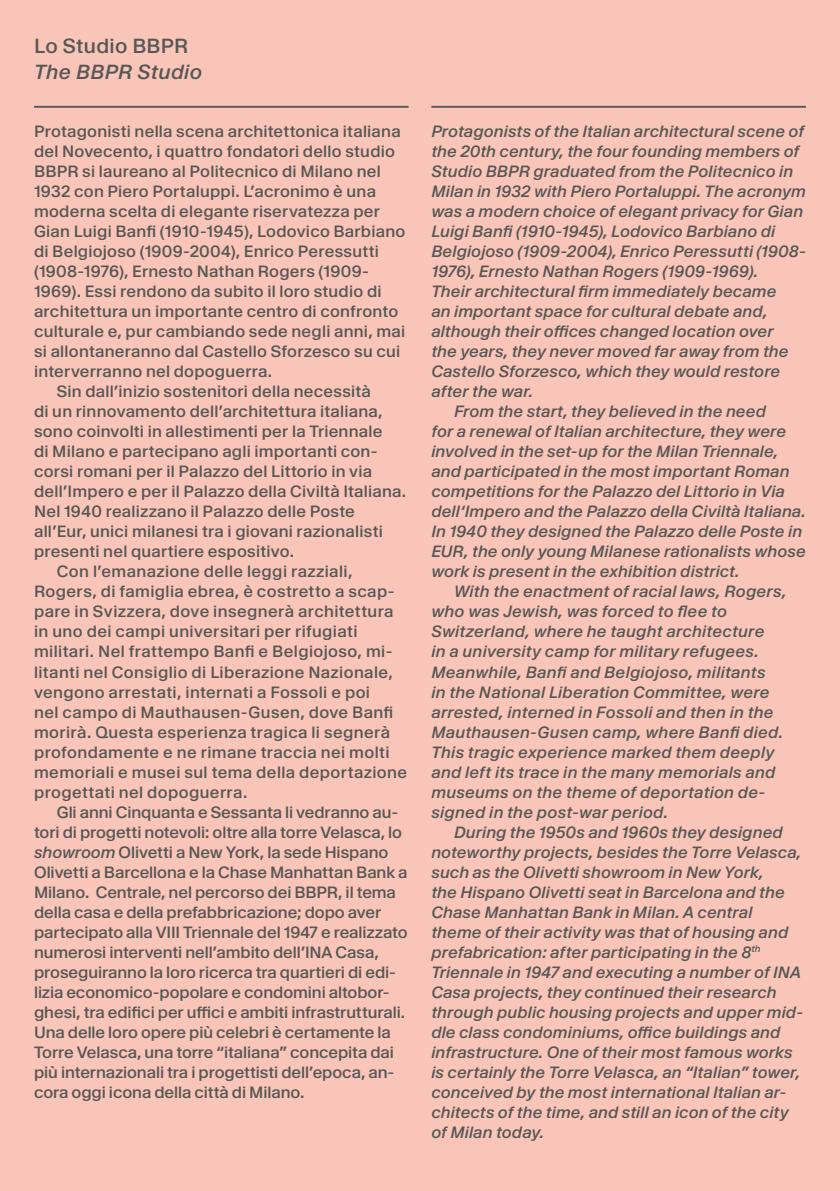
<style>
.page{position:relative;width:840px;height:1191px;background:#fff}
.page>*{position:absolute;margin:0;border:0;box-sizing:border-box;transform-origin:0 0}
.t1{font:20px "KMR Waldenburg Halbfett Kursiv";letter-spacing:.015em;color:#575756}
.t2{font:20px "KMR Waldenburg Halbfett";letter-spacing:.015em;color:#575756}
.t3{font:16px "KMR Waldenburg Halbfett Kursiv";letter-spacing:.01em;color:#575756}
.t4{font:16px "KMR Waldenburg Halbfett";letter-spacing:.015em;color:#575756}
.t5{font:16px "KMR Waldenburg Halbfett";letter-spacing:-.005em;color:#575756}
.s1{font-family:"KMR Waldenburg Halbfett Kursiv"}
</style>
<div class="page">
<div style="left:0;top:0;width:839px;height:1191px;background:#f9c5b8"></div>
<hr style="left:34px;top:106px;width:374px;height:2px;background:#575756">
<hr style="left:431px;top:106px;width:374px;height:2px;background:#575756">
<p class="t2" style="left:34px;top:33px;width:155px">Lo Studio BBPR</p>
<p class="t1" style="left:34px;top:59px;width:169px">The BBPR Studio</p>
<p class="t4" style="left:34px;top:121px;width:368px">Protagonisti nella scena architettonica italiana</p>
<p class="t4" style="left:34px;top:141px;width:362px">del Novecento, i quattro fondatori dello studio</p>
<p class="t4" style="left:34px;top:161px;width:348px">BBPR si laureano al Politecnico di Milano nel</p>
<p class="t4" style="left:34px;top:181px;width:343px">1932 con Piero Portaluppi. L’acronimo è una</p>
<p class="t4" style="left:34px;top:201px;width:347px">moderna scelta di elegante riservatezza per</p>
<p class="t4" style="left:34px;top:221px;width:372px">Gian Luigi Banfi (1910-1945), Lodovico Barbiano</p>
<p class="t4" style="left:34px;top:241px;width:346px">di Belgiojoso (1909-2004), Enrico Peressutti</p>
<p class="t4" style="left:34px;top:261px;width:336px">(1908-1976), Ernesto Nathan Rogers (1909-</p>
<p class="t4" style="left:34px;top:281px;width:349px">1969). Essi rendono da subito il loro studio di</p>
<p class="t4" style="left:34px;top:301px;width:365px">architettura un importante centro di confronto</p>
<p class="t4" style="left:34px;top:321px;width:372px">culturale e, pur cambiando sede negli anni, mai</p>
<p class="t4" style="left:34px;top:341px;width:367px">si allontaneranno dal Castello Sforzesco su cui</p>
<p class="t4" style="left:34px;top:361px;width:239px">interverranno nel dopoguerra.</p>
<p class="t4" style="left:57px;top:381px;width:315px">Sin dall’inizio sostenitori della necessità</p>
<p class="t4" style="left:34px;top:401px;width:350px">di un rinnovamento dell’architettura italiana,</p>
<p class="t4" style="left:34px;top:421px;width:350px">sono coinvolti in allestimenti per la Triennale</p>
<p class="t4" style="left:34px;top:441px;width:345px">di Milano e partecipano agli importanti con-</p>
<p class="t4" style="left:34px;top:461px;width:339px">corsi romani per il Palazzo del Littorio in via</p>
<p class="t4" style="left:34px;top:481px;width:373px">dell’Impero e per il Palazzo della Civiltà Italiana.</p>
<p class="t4" style="left:34px;top:501px;width:322px">Nel 1940 realizzano il Palazzo delle Poste</p>
<p class="t4" style="left:34px;top:521px;width:350px">all’Eur, unici milanesi tra i giovani razionalisti</p>
<p class="t4" style="left:34px;top:541px;width:261px">presenti nel quartiere espositivo.</p>
<p class="t4" style="left:57px;top:561px;width:297px">Con l’emanazione delle leggi razziali,</p>
<p class="t4" style="left:34px;top:581px;width:362px">Rogers, di famiglia ebrea, è costretto a scap-</p>
<p class="t4" style="left:34px;top:601px;width:361px">pare in Svizzera, dove insegnerà architettura</p>
<p class="t4" style="left:34px;top:621px;width:325px">in uno dei campi universitari per rifugiati</p>
<p class="t4" style="left:34px;top:641px;width:360px">militari. Nel frattempo Banfi e Belgiojoso, mi-</p>
<p class="t4" style="left:34px;top:661px;width:360px">litanti nel Consiglio di Liberazione Nazionale,</p>
<p class="t4" style="left:34px;top:681px;width:337px">vengono arrestati, internati a Fossoli e poi</p>
<p class="t4" style="left:34px;top:701px;width:360px">nel campo di Mauthausen-Gusen, dove Banfi</p>
<p class="t4" style="left:34px;top:721px;width:357px">morirà. Questa esperienza tragica li segnerà</p>
<p class="t4" style="left:34px;top:741px;width:357px">profondamente e ne rimane traccia nei molti</p>
<p class="t4" style="left:34px;top:761px;width:374px">memoriali e musei sul tema della deportazione</p>
<p class="t4" style="left:34px;top:781px;width:215px">progettati nel dopoguerra.</p>
<p class="t5" style="left:57px;top:801px;width:343px">Gli anni Cinquanta e Sessanta li vedranno au-</p>
<p class="t5" style="left:34px;top:821px;width:369px">tori di progetti notevoli: oltre alla torre Velasca, lo</p>
<p class="t5" style="left:34px;top:841px;width:355px"><span class="s1">showroom</span> Olivetti a New York, la sede Hispano</p>
<p class="t5" style="left:34px;top:861px;width:375px">Olivetti a Barcellona e la Chase Manhattan Bank a</p>
<p class="t5" style="left:34px;top:881px;width:363px">Milano. Centrale, nel percorso dei BBPR, il tema</p>
<p class="t5" style="left:34px;top:901px;width:348px">della casa e della prefabbricazione; dopo aver</p>
<p class="t5" style="left:34px;top:921px;width:375px">partecipato alla VIII Triennale del 1947 e realizzato</p>
<p class="t5" style="left:34px;top:941px;width:346px">numerosi interventi nell’ambito dell’INA Casa,</p>
<p class="t5" style="left:34px;top:961px;width:363px">proseguiranno la loro ricerca tra quartieri di edi-</p>
<p class="t5" style="left:34px;top:981px;width:357px">lizia economico-popolare e condomini altobor-</p>
<p class="t5" style="left:34px;top:1001px;width:372px">ghesi, tra edifici per uffici e ambiti infrastrutturali.</p>
<p class="t5" style="left:34px;top:1021px;width:358px">Una delle loro opere più celebri è certamente la</p>
<p class="t5" style="left:34px;top:1041px;width:361px">Torre Velasca, una torre “italiana” concepita dai</p>
<p class="t5" style="left:34px;top:1061px;width:361px">più internazionali tra i progettisti dell’epoca, an-</p>
<p class="t5" style="left:34px;top:1081px;width:272px">cora oggi icona della città di Milano.</p>
<p class="t3" style="left:431px;top:121px;width:374px">Protagonists of the Italian architectural scene of</p>
<p class="t3" style="left:431px;top:141px;width:369px">the 20th century, the four founding members of</p>
<p class="t3" style="left:431px;top:161px;width:363px">Studio BBPR graduated from the Politecnico in</p>
<p class="t3" style="left:431px;top:181px;width:376px">Milan in 1932 with Piero Portaluppi. The acronym</p>
<p class="t3" style="left:431px;top:201px;width:373px">was a modern choice of elegant privacy for Gian</p>
<p class="t3" style="left:431px;top:221px;width:345px">Luigi Banfi (1910-1945), Lodovico Barbiano di</p>
<p class="t3" style="left:431px;top:241px;width:376px">Belgiojoso (1909-2004), Enrico Peressutti (1908-</p>
<p class="t3" style="left:431px;top:261px;width:328px">1976), Ernesto Nathan Rogers (1909-1969).</p>
<p class="t3" style="left:431px;top:281px;width:346px">Their architectural firm immediately became</p>
<p class="t3" style="left:431px;top:301px;width:337px">an important space for cultural debate and,</p>
<p class="t3" style="left:431px;top:321px;width:343px">although their offices changed location over</p>
<p class="t3" style="left:431px;top:341px;width:358px">the years, they never moved far away from the</p>
<p class="t3" style="left:431px;top:361px;width:350px">Castello Sforzesco, which they would restore</p>
<p class="t3" style="left:431px;top:381px;width:103px">after the war.</p>
<p class="t3" style="left:454px;top:401px;width:313px">From the start, they believed in the need</p>
<p class="t3" style="left:431px;top:421px;width:356px">for a renewal of Italian architecture, they were</p>
<p class="t3" style="left:431px;top:441px;width:348px">involved in the set-up for the Milan Triennale,</p>
<p class="t3" style="left:431px;top:461px;width:359px">and participated in the most important Roman</p>
<p class="t3" style="left:431px;top:481px;width:355px">competitions for the Palazzo del Littorio in Via</p>
<p class="t3" style="left:431px;top:501px;width:376px">dell‘Impero and the Palazzo della Civiltà Italiana.</p>
<p class="t3" style="left:431px;top:521px;width:372px">In 1940 they designed the Palazzo delle Poste in</p>
<p class="t3" style="left:431px;top:541px;width:376px">EUR, the only young Milanese rationalists whose</p>
<p class="t3" style="left:431px;top:561px;width:309px">work is present in the exhibition district.</p>
<p class="t3" style="left:454px;top:581px;width:334px">With the enactment of racial laws, Rogers,</p>
<p class="t3" style="left:431px;top:601px;width:297px">who was Jewish, was forced to flee to</p>
<p class="t3" style="left:431px;top:621px;width:334px">Switzerland, where he taught architecture</p>
<p class="t3" style="left:431px;top:641px;width:329px">in a university camp for military refugees.</p>
<p class="t3" style="left:431px;top:661px;width:335px">Meanwhile, Banfi and Belgiojoso, militants</p>
<p class="t3" style="left:431px;top:681px;width:339px">in the National Liberation Committee, were</p>
<p class="t3" style="left:431px;top:701px;width:343px">arrested, interned in Fossoli and then in the</p>
<p class="t3" style="left:431px;top:721px;width:353px">Mauthausen-Gusen camp, where Banfi died.</p>
<p class="t3" style="left:431px;top:741px;width:344px">This tragic experience marked them deeply</p>
<p class="t3" style="left:431px;top:761px;width:345px">and left its trace in the many memorials and</p>
<p class="t3" style="left:431px;top:781px;width:335px">museums on the theme of deportation de-</p>
<p class="t3" style="left:431px;top:801px;width:238px">signed in the post-war period.</p>
<p class="t3" style="left:454px;top:821px;width:330px">During the 1950s and 1960s they designed</p>
<p class="t3" style="left:431px;top:841px;width:371px">noteworthy projects, besides the Torre Velasca,</p>
<p class="t3" style="left:431px;top:861px;width:333px">such as the Olivetti showroom in New York,</p>
<p class="t3" style="left:431px;top:881px;width:355px">the Hispano Olivetti seat in Barcelona and the</p>
<p class="t3" style="left:431px;top:901px;width:322px">Chase Manhattan Bank in Milan. A central</p>
<p class="t3" style="left:431px;top:921px;width:358px">theme of their activity was that of housing and</p>
<p class="t3" style="left:431px;top:941px;width:330px">prefabrication: after participating in the 8<sup>th</sup></p>
<p class="t3" style="left:431px;top:961px;width:371px">Triennale in 1947 and executing a number of INA</p>
<p class="t3" style="left:431px;top:981px;width:346px">Casa projects, they continued their research</p>
<p class="t3" style="left:431px;top:1001px;width:373px">through public housing projects and upper mid-</p>
<p class="t3" style="left:431px;top:1021px;width:350px">dle class condominiums, office buildings and</p>
<p class="t3" style="left:431px;top:1041px;width:362px">infrastructure. One of their most famous works</p>
<p class="t3" style="left:431px;top:1061px;width:370px">is certainly the Torre Velasca, an “Italian” tower,</p>
<p class="t3" style="left:431px;top:1081px;width:356px">conceived by the most international Italian ar-</p>
<p class="t3" style="left:431px;top:1101px;width:359px">chitects of the time, and still an icon of the city</p>
<p class="t3" style="left:431px;top:1121px;width:114px">of Milan today.</p>
</div>
